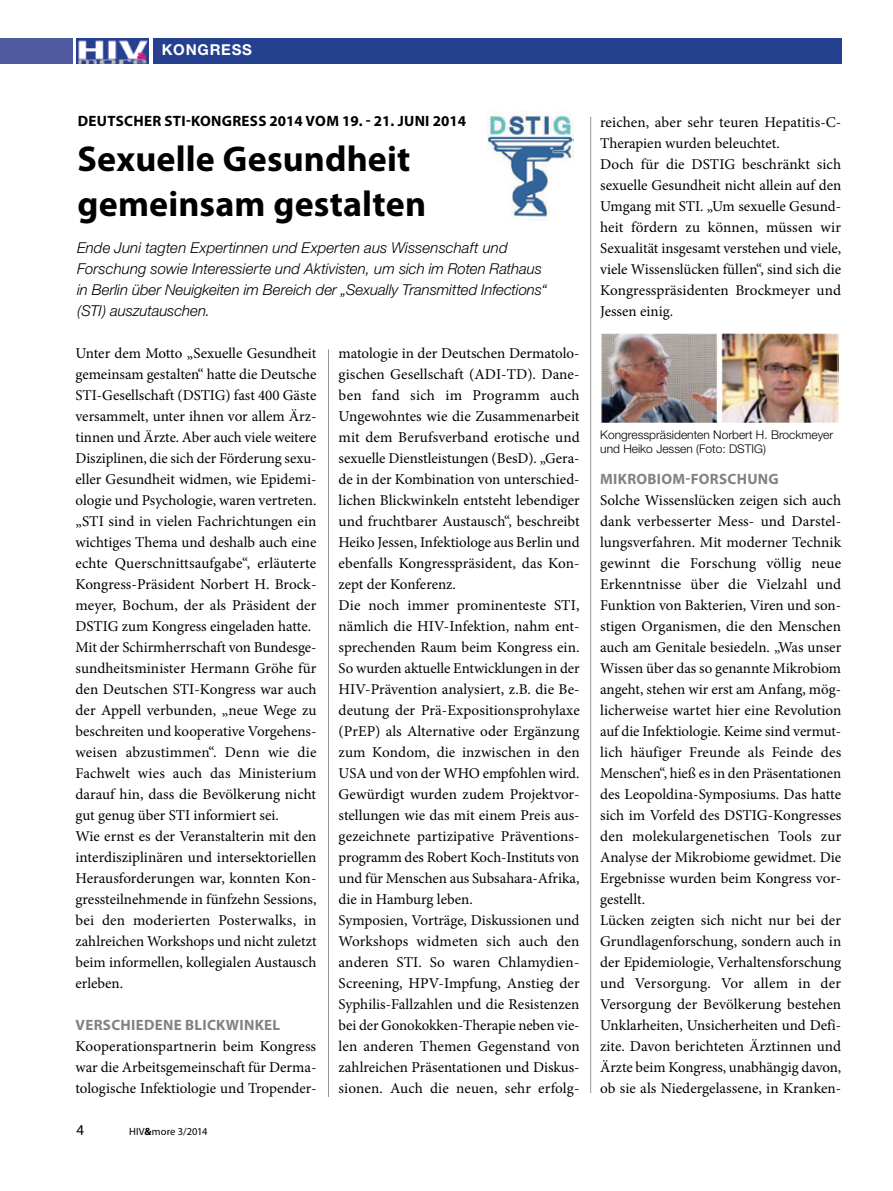
<style>
.page{position:relative;width:893px;height:1191px;background:#fff}
.page>*{position:absolute;margin:0;border:0;box-sizing:border-box;transform-origin:0 0}
.t1{font:700 36px/45px "Myriad Pro";letter-spacing:.005em;color:#000}
.t2{font:15px/21px "Minion Pro";color:#000}
.t3{font:italic 300 15px/21px "Helvetica Neue";color:#000}
.t4{font:700 15px "Myriad Pro";letter-spacing:.02em;color:#000}
.t5{font:700 15px "Myriad Pro";letter-spacing:.02em;color:#808285}
.t6{font:700 15px "Helvetica Neue";letter-spacing:.05em;color:#fff}
.t7{font:15px "Myriad Pro";color:#000}
.t8{font:300 12px/14.4px "Helvetica Neue";color:#000}
.t9{font:10.5px "Myriad Pro";letter-spacing:.01em;color:#000}
.s1{font-weight:700}
</style>
<div class="page">
<div style="left:153px;top:39px;width:689px;height:25px;background:#25408f"></div>
<div style="left:0;top:39px;width:72px;height:25px;background:#4f5b9e"></div>
<img style="left:77px;top:39px;width:72px;height:25px">
<hr style="left:328px;top:349px;width:1px;height:748px;background:#939598">
<hr style="left:590px;top:117px;width:1px;height:976px;background:#939598">
<img style="left:601px;top:333px;width:238px;height:89px">
<img style="left:488px;top:111px;width:86px;height:110px">
<p class="t6" style="left:162px;top:40px;width:92px">KONGRESS</p>
<p class="t4" style="left:78px;top:112px;width:390px">DEUTSCHER STI-KONGRESS 2014 VOM 19. - 21. JUNI 2014</p>
<h1 class="t1" style="left:78px;top:136px;width:350px">SEXUELLE GESUNDHEIT<br>GEMEINSAM GESTALTEN</h1>
<p class="t3" style="left:77px;top:237px;width:471px">Ende Juni tagten Expertinnen und Experten aus Wissenschaft und Forschung sowie Interessierte und Aktivisten, um sich im Roten Rathaus in Berlin über Neuigkeiten im Bereich der „Sexually Transmitted Infections“ (STI) auszutauschen.</p>
<p class="t2" style="left:75px;top:343px;width:243px">Unter dem Motto „Sexuelle Gesundheit gemeinsam gestalten“ hatte die Deutsche STI-Gesellschaft (DSTIG) fast 400 Gäste versammelt, unter ihnen vor allem Ärz&shy;tinnen und Ärzte. Aber auch viele weitere Disziplinen, die sich der Förderung sexu&shy;eller Gesundheit widmen, wie Epidemi&shy;ologie und Psychologie, waren vertreten. „STI sind in vielen Fachrichtungen ein wichtiges Thema und deshalb auch eine echte Querschnittsaufgabe“, erläuterte Kongress-Präsident Norbert H. Brock&shy;meyer, Bochum, der als Präsident der DSTIG zum Kongress eingeladen hatte.<br>Mit der Schirmherrschaft von Bundesge&shy;sundheitsminister Hermann Gröhe für den Deutschen STI-Kongress war auch der Appell verbunden, „neue Wege zu beschreiten und kooperative Vorgehens&shy;weisen abzustimmen“. Denn wie die Fachwelt wies auch das Ministerium darauf hin, dass die Bevölkerung nicht gut genug über STI informiert sei.<br>Wie ernst es der Veranstalterin mit den interdisziplinären und intersektoriellen Herausforderungen war, konnten Kon&shy;gressteilnehmende in fünfzehn Sessions, bei den moderierten Posterwalks, in zahlreichen Workshops und nicht zuletzt beim informellen, kollegialen Austausch erleben.</p>
<p class="t5" style="left:76px;top:1015px;width:206px">VERSCHIEDENE BLICKWINKEL</p>
<p class="t2" style="left:75px;top:1036px;width:242px;text-align:justify">Kooperationspartnerin beim Kongress war die Arbeitsgemeinschaft für Derma&shy;tologische Infektiologie und Tropender-</p>
<p class="t7" style="left:77px;top:1120px;width:9px">4</p>
<p class="t9" style="left:129px;top:1125px;width:80px">HIV<span class="s1">&amp;</span>more 3/2014</p>
<p class="t2" style="left:339px;top:343px;width:243px">matologie in der Deutschen Dermatolo&shy;gischen Gesellschaft (ADI-TD). Dane&shy;ben fand sich im Programm auch Ungewohntes wie die Zusammenarbeit mit dem Berufsverband erotische und sexuelle Dienstleistungen (BesD). „Gera&shy;de in der Kombination von unterschied&shy;lichen Blickwinkeln entsteht lebendiger und fruchtbarer Austausch“, beschreibt Heiko Jessen, Infektiologe aus Berlin und ebenfalls Kongresspräsident, das Kon&shy;zept der Konferenz.<br>Die noch immer prominenteste STI, nämlich die HIV-Infektion, nahm ent&shy;sprechenden Raum beim Kongress ein.<br>So wurden aktuelle Entwicklungen in der HIV-Prävention analysiert, z.B. die Be&shy;deutung der Prä-Expositionsprohylaxe (PrEP) als Alternative oder Ergänzung zum Kondom, die inzwischen in den USA und von der WHO empfohlen wird.<br>Gewürdigt wurden zudem Projektvor&shy;stellungen wie das mit einem Preis aus&shy;gezeichnete partizipative Präventions&shy;programm des Robert Koch-Instituts von und für Menschen aus Subsahara-Afrika, die in Hamburg leben.<br>Symposien, Vorträge, Diskussionen und Workshops widmeten sich auch den anderen STI. So waren Chlamydien-Screening, HPV-Impfung, Anstieg der Syphilis-Fallzahlen und die Resistenzen bei der Gonokokken-Therapie neben vie&shy;len anderen Themen Gegenstand von zahlreichen Präsentationen und Diskus&shy;sionen. Auch die neuen, sehr erfolg-</p>
<p class="t2" style="left:600px;top:112px;width:243px">reichen, aber sehr teuren Hepatitis-C-Therapien wurden beleuchtet.<br>Doch für die DSTIG beschränkt sich sexuelle Gesundheit nicht allein auf den Umgang mit STI. „Um sexuelle Gesund&shy;heit fördern zu können, müssen wir Sexualität insgesamt verstehen und viele, viele Wissenslücken füllen“, sind sich die Kongresspräsidenten Brockmeyer und Jessen einig.</p>
<p class="t8" style="left:600px;top:427px;width:234px">Kongresspräsidenten Norbert H. Brockmeyer und Heiko Jessen (Foto: DSTIG)</p>
<p class="t5" style="left:600px;top:469px;width:180px">MIKROBIOM-FORSCHUNG</p>
<p class="t2" style="left:600px;top:490px;width:243px">Solche Wissenslücken zeigen sich auch dank verbesserter Mess- und Darstel&shy;lungsverfahren. Mit moderner Technik gewinnt die Forschung völlig neue Erkenntnisse über die Vielzahl und Funktion von Bakterien, Viren und son&shy;stigen Organismen, die den Menschen auch am Genitale besiedeln. „Was unser Wissen über das so genannte Mikrobiom angeht, stehen wir erst am Anfang, mög&shy;licherweise wartet hier eine Revolution auf die Infektiologie. Keime sind vermut&shy;lich häufiger Freunde als Feinde des Menschen“, hieß es in den Präsentationen des Leopoldina-Symposiums. Das hatte sich im Vorfeld des DSTIG-Kongresses den molekulargenetischen Tools zur Analyse der Mikrobiome gewidmet. Die Ergebnisse wurden beim Kongress vor&shy;gestellt.<br>Lücken zeigten sich nicht nur bei der Grundlagenforschung, sondern auch in der Epidemiologie, Verhaltensforschung und Versorgung. Vor allem in der Versorgung der Bevölkerung bestehen Unklarheiten, Unsicherheiten und Defi&shy;zite. Davon berichteten Ärztinnen und Ärzte beim Kongress, unabhängig davon, ob sie als Niedergelassene, in Kranken-</p>
</div>
